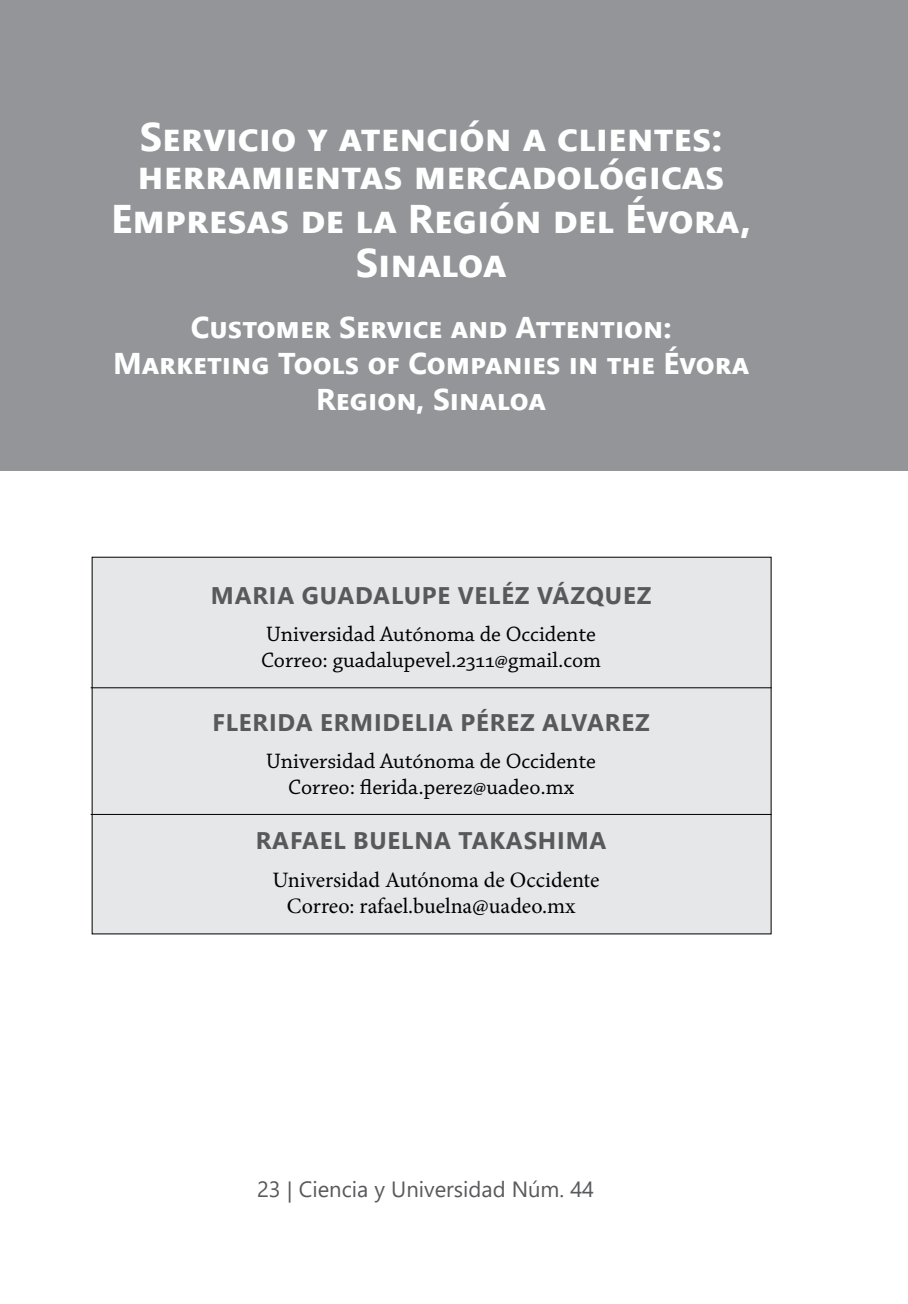
<style>
.page{position:relative;width:908px;height:1304px;background:#fff}
.page>*{position:absolute;margin:0;border:0;box-sizing:border-box;transform-origin:0 0}
.t1{font:700 40px/38px "Segoe UI";color:#fff}
.t2{font:700 30px/36px "Segoe UI";color:#fff;text-align:center}
.t3{font:700 24px "Segoe UI";letter-spacing:.035em;color:#58595b}
.t4{font:22px/26px "Chaparral Pro";color:#000}
.t5{font:22px/26px "Minion Pro";color:#000;text-align:center}
.t6{font:22px "Segoe UI";color:#58595b}
.s1{font-family:"Absara Sans";font-weight:300}
</style>
<div class="page">
<div style="left:92px;top:557px;width:678px;height:377px;background:#e6e7e8"></div>
<div style="left:0;top:0;width:907px;height:471px;background:#939598"></div>
<hr style="left:91px;top:687px;width:680px;height:1px;background:#000">
<hr style="left:91px;top:814px;width:680px;height:1px;background:#000">
<h1 class="t1" style="left:137px;top:115px;width:588px">Servicio y atención a clientes: herramientas mercadológicas</h1>
<h1 class="t1" style="left:111px;top:194px;width:641px;line-height:44px;text-align:center">Empresas de la Región del Évora,<br>Sinaloa</h1>
<h2 class="t2" style="left:113px;top:306px;width:636px">Customer Service and Attention:<br>Marketing Tools of Companies in the Évora<br>Region, Sinaloa</h2>
<p class="t3" style="left:211px;top:572px;width:441px">MARIA GUADALUPE VELÉZ VÁZQUEZ</p>
<p class="t4" style="left:261px;top:622px;width:341px">Universidad Autónoma de Occidente<br>Correo: guadalupevel.2311@gmail.com</p>
<p class="t3" style="left:212px;top:700px;width:438px">FLERIDA ERMIDELIA PÉREZ ALVAREZ</p>
<p class="t4" style="left:266px;top:749px;width:331px;text-align:center">Universidad Autónoma de Occidente<br>Correo: flerida.perez@uadeo.mx</p>
<p class="t3" style="left:256px;top:818px;width:352px">RAFAEL BUELNA TAKASHIMA</p>
<p class="t5" style="left:272px;top:867px;width:328px">Universidad Autónoma de Occidente<br>Correo: rafael.buelna@uadeo.mx</p>
<p class="t6" style="left:257px;top:1169px;width:338px">23 <span class="s1">|</span> Ciencia y Universidad Núm. 44</p>
</div>
